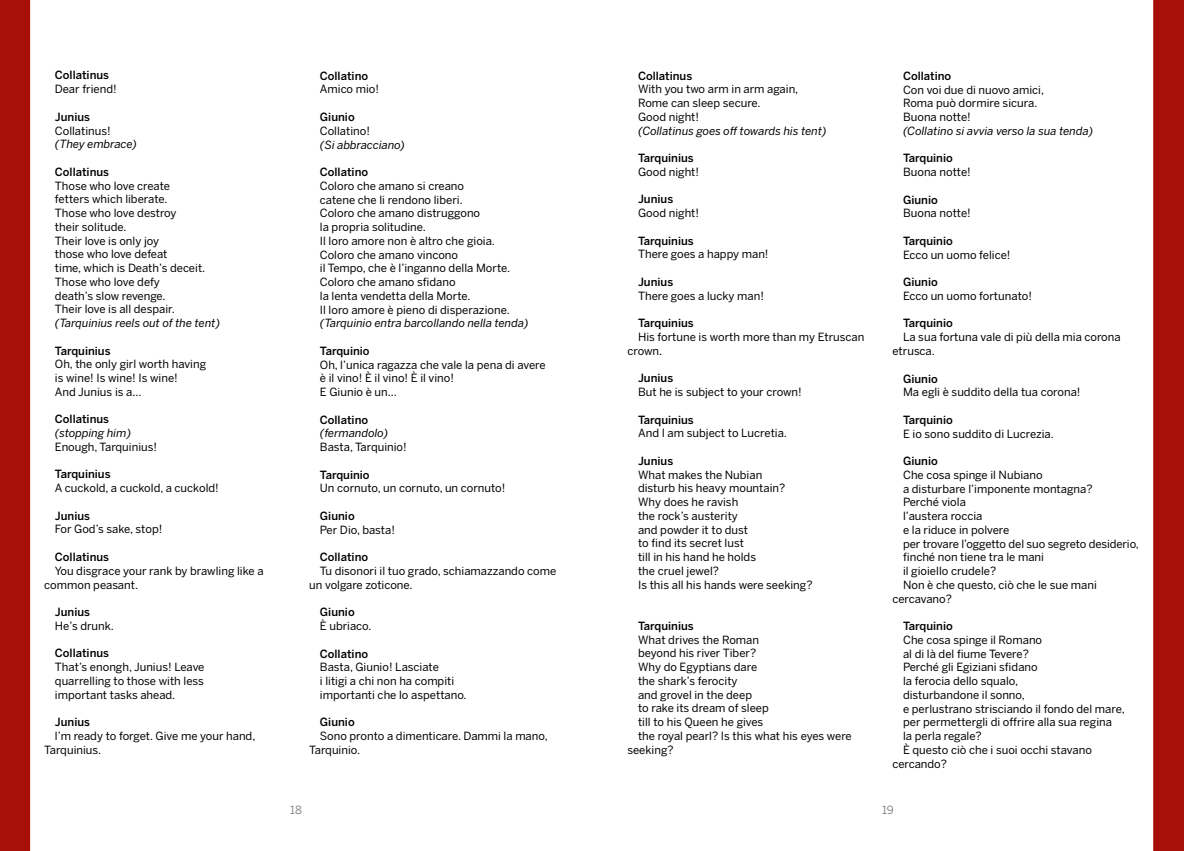
<style>
.page{position:relative;width:1184px;height:851px;background:#fff}
.page>*{position:absolute;margin:0;border:0;box-sizing:border-box;transform-origin:0 0}
.t1{font:11.25px/13.8px "Benton Sans";color:#000}
.t2{font:500 11.25px "Benton Sans";color:#000}
.t3{font:italic 11.25px "Benton Sans";color:#000}
.t4{font:11.25px "Benton Sans";color:#878787}
</style>
<div class="page">
<svg style="left:1153px;top:0;width:30px;height:850px;background:#ac1813"></svg>
<div style="left:0;top:0;width:30px;height:850px;background:#a90f09"></div>
<p class="t2" style="left:55px;top:69px;width:56px">Collatinus</p>
<p class="t1" style="left:55px;top:82px;width:63px">Dear friend!</p>
<p class="t2" style="left:55px;top:110px;width:37px">Junius</p>
<p class="t1" style="left:55px;top:123px;width:57px">Collatinus!</p>
<p class="t3" style="left:55px;top:137px;width:83px">(They embrace)</p>
<p class="t2" style="left:55px;top:165px;width:56px">Collatinus</p>
<p class="t1" style="left:55px;top:178px;width:152px">Those who love create fetters which liberate.<br>Those who love destroy<br>their solitude.<br>Their love is only joy<br>those who love defeat<br>time, which is Death’s deceit.<br>Those who love defy<br>death’s slow revenge.<br>Their love is all despair.</p>
<p class="t3" style="left:55px;top:316px;width:166px">(Tarquinius reels out of the tent)</p>
<p class="t2" style="left:55px;top:344px;width:57px">Tarquinius</p>
<p class="t1" style="left:55px;top:357px;width:153px">Oh, the only girl worth having is wine! Is wine! Is wine!<br>And Junius is a...</p>
<p class="t2" style="left:55px;top:412px;width:56px">Collatinus</p>
<p class="t3" style="left:55px;top:426px;width:77px">(stopping him)</p>
<p class="t1" style="left:55px;top:440px;width:104px">Enough, Tarquinius!</p>
<p class="t2" style="left:55px;top:467px;width:57px">Tarquinius</p>
<p class="t1" style="left:55px;top:481px;width:165px">A cuckold, a cuckold, a cuckold!</p>
<p class="t2" style="left:55px;top:509px;width:37px">Junius</p>
<p class="t1" style="left:55px;top:522px;width:109px">For God’s sake, stop!</p>
<p class="t2" style="left:55px;top:550px;width:56px">Collatinus</p>
<p class="t1" style="left:44px;top:563px;width:221px;text-indent:11px">You disgrace your rank by brawling like a common peasant.</p>
<p class="t2" style="left:55px;top:605px;width:37px">Junius</p>
<p class="t1" style="left:55px;top:618px;width:61px">He’s drunk.</p>
<p class="t2" style="left:55px;top:646px;width:56px">Collatinus</p>
<p class="t1" style="left:55px;top:659px;width:151px;text-align:justify">That’s enongh, Junius! Leave quarrelling to those with less important tasks ahead.</p>
<p class="t2" style="left:55px;top:715px;width:37px">Junius</p>
<p class="t1" style="left:44px;top:728px;width:213px;text-indent:11px">l’m ready to forget. Give me your hand,<br>Tarquinius.</p>
<p class="t2" style="left:320px;top:69px;width:50px">Collatino</p>
<p class="t1" style="left:320px;top:82px;width:61px">Amico mio!</p>
<p class="t2" style="left:320px;top:110px;width:36px">Giunio</p>
<p class="t1" style="left:320px;top:124px;width:52px">Collatino!</p>
<p class="t3" style="left:320px;top:138px;width:86px">(Si abbracciano)</p>
<p class="t2" style="left:320px;top:165px;width:50px">Collatino</p>
<p class="t1" style="left:320px;top:179px;width:192px">Coloro che amano si creano<br>catene che li rendono liberi.<br>Coloro che amano distruggono<br>la propria solitudine.<br>Il loro amore non è altro che gioia.<br>Coloro che amano vincono<br>il Tempo, che è l’inganno della Morte.<br>Coloro che amano sfidano<br>la lenta vendetta della Morte.<br>Il loro amore è pieno di disperazione.</p>
<p class="t3" style="left:320px;top:316px;width:210px">(Tarquinio entra barcollando nella tenda)</p>
<p class="t2" style="left:320px;top:344px;width:51px">Tarquinio</p>
<p class="t1" style="left:320px;top:357px;width:227px">Oh, l’unica ragazza che vale la pena di avere è il vino! È il vino! È il vino!<br>E Giunio è un...</p>
<p class="t2" style="left:320px;top:413px;width:50px">Collatino</p>
<p class="t3" style="left:320px;top:426px;width:69px">(fermandolo)</p>
<p class="t1" style="left:320px;top:440px;width:88px">Basta, Tarquinio!</p>
<p class="t2" style="left:320px;top:468px;width:51px">Tarquinio</p>
<p class="t1" style="left:320px;top:481px;width:187px">Un cornuto, un cornuto, un cornuto!</p>
<p class="t2" style="left:320px;top:509px;width:36px">Giunio</p>
<p class="t1" style="left:320px;top:522px;width:77px">Per Dio, basta!</p>
<p class="t2" style="left:320px;top:550px;width:50px">Collatino</p>
<p class="t1" style="left:309px;top:563px;width:248px;text-indent:11px">Tu disonori il tuo grado, schiamazzando come un volgare zoticone.</p>
<p class="t2" style="left:320px;top:605px;width:36px">Giunio</p>
<p class="t1" style="left:320px;top:618px;width:53px">È ubriaco.</p>
<p class="t2" style="left:320px;top:646px;width:50px">Collatino</p>
<p class="t1" style="left:320px;top:660px;width:148px">Basta, Giunio! Lasciate<br>i litigi a chi non ha compiti importanti che lo aspettano.</p>
<p class="t2" style="left:320px;top:715px;width:36px">Giunio</p>
<p class="t1" style="left:309px;top:728px;width:240px;text-indent:11px">Sono pronto a dimenticare. Dammi la mano,<br>Tarquinio.</p>
<p class="t2" style="left:638px;top:69px;width:56px">Collatinus</p>
<p class="t1" style="left:638px;top:82px;width:162px">With you two arm in arm again,<br>Rome can sleep secure.<br>Good night!</p>
<p class="t3" style="left:638px;top:124px;width:190px">(Collatinus goes off towards his tent)</p>
<p class="t2" style="left:638px;top:151px;width:57px">Tarquinius</p>
<p class="t1" style="left:638px;top:165px;width:63px">Good night!</p>
<p class="t2" style="left:638px;top:192px;width:37px">Junius</p>
<p class="t1" style="left:638px;top:206px;width:63px">Good night!</p>
<p class="t2" style="left:638px;top:234px;width:57px">Tarquinius</p>
<p class="t1" style="left:638px;top:247px;width:132px">There goes a happy man!</p>
<p class="t2" style="left:638px;top:275px;width:37px">Junius</p>
<p class="t1" style="left:638px;top:288px;width:127px">There goes a lucky man!</p>
<p class="t2" style="left:638px;top:316px;width:57px">Tarquinius</p>
<p class="t1" style="left:627px;top:330px;width:238px;text-indent:11px">His fortune is worth more than my Etruscan crown.</p>
<p class="t2" style="left:638px;top:371px;width:37px">Junius</p>
<p class="t1" style="left:638px;top:385px;width:165px">But he is subject to your crown!</p>
<p class="t2" style="left:638px;top:412px;width:57px">Tarquinius</p>
<p class="t1" style="left:638px;top:426px;width:150px">And I am subject to Lucretia.</p>
<p class="t2" style="left:638px;top:454px;width:37px">Junius</p>
<p class="t1" style="left:638px;top:467px;width:176px">What makes the Nubian<br>disturb his heavy mountain?<br>Why does he ravish<br>the rock’s austerity<br>and powder it to dust<br>to find its secret lust<br>till in his hand he holds<br>the cruel jewel?<br>Is this all his hands were seeking?</p>
<p class="t2" style="left:638px;top:619px;width:57px">Tarquinius</p>
<p class="t1" style="left:638px;top:632px;width:122px">What drives the Roman</p>
<p class="t1" style="left:638px;top:646px;width:120px">beyond his river Tiber?</p>
<p class="t1" style="left:638px;top:660px;width:121px">Why do Egyptians dare</p>
<p class="t1" style="left:638px;top:673px;width:101px">the shark’s ferocity</p>
<p class="t1" style="left:638px;top:687px;width:115px">and grovel in the deep</p>
<p class="t1" style="left:638px;top:701px;width:132px">to rake its dream of sleep</p>
<p class="t1" style="left:638px;top:715px;width:127px">till to his Queen he gives</p>
<p class="t1" style="left:638px;top:728px;width:215px">the royal pearl? Is this what his eyes were</p>
<p class="t1" style="left:627px;top:742px;width:48px">seeking?</p>
<p class="t2" style="left:903px;top:69px;width:50px">Collatino</p>
<p class="t1" style="left:903px;top:82px;width:142px">Con voi due di nuovo amici,<br>Roma può dormire sicura.<br>Buona notte!</p>
<p class="t3" style="left:903px;top:124px;width:191px">(Collatino si avvia verso la sua tenda)</p>
<p class="t2" style="left:903px;top:151px;width:51px">Tarquinio</p>
<p class="t1" style="left:903px;top:165px;width:69px">Buona notte!</p>
<p class="t2" style="left:903px;top:193px;width:36px">Giunio</p>
<p class="t1" style="left:903px;top:206px;width:69px">Buona notte!</p>
<p class="t2" style="left:903px;top:234px;width:51px">Tarquinio</p>
<p class="t1" style="left:903px;top:247px;width:109px">Ecco un uomo felice!</p>
<p class="t2" style="left:903px;top:275px;width:36px">Giunio</p>
<p class="t1" style="left:903px;top:289px;width:130px">Ecco un uomo fortunato!</p>
<p class="t2" style="left:903px;top:316px;width:51px">Tarquinio</p>
<p class="t1" style="left:892px;top:330px;width:230px;text-indent:11px">La sua fortuna vale di più della mia corona etrusca.</p>
<p class="t2" style="left:903px;top:371px;width:36px">Giunio</p>
<p class="t1" style="left:903px;top:385px;width:179px">Ma egli è suddito della tua corona!</p>
<p class="t2" style="left:903px;top:413px;width:51px">Tarquinio</p>
<p class="t1" style="left:903px;top:426px;width:152px">E io sono suddito di Lucrezia.</p>
<p class="t2" style="left:903px;top:454px;width:36px">Giunio</p>
<p class="t1" style="left:903px;top:467px;width:141px">Che cosa spinge il Nubiano</p>
<p class="t1" style="left:903px;top:481px;width:191px">a disturbare l’imponente montagna?</p>
<p class="t1" style="left:903px;top:495px;width:64px">Perché viola</p>
<p class="t1" style="left:903px;top:509px;width:81px">l’austera roccia</p>
<p class="t1" style="left:903px;top:522px;width:108px">e la riduce in polvere</p>
<p class="t1" style="left:903px;top:536px;width:237px">per trovare l’oggetto del suo segreto desiderio,</p>
<p class="t1" style="left:903px;top:550px;width:142px">finché non tiene tra le mani</p>
<p class="t1" style="left:903px;top:564px;width:95px">il gioiello crudele?</p>
<p class="t1" style="left:903px;top:577px;width:195px">Non è che questo, ciò che le sue mani</p>
<p class="t1" style="left:892px;top:591px;width:61px">cercavano?</p>
<p class="t2" style="left:903px;top:619px;width:51px">Tarquinio</p>
<p class="t1" style="left:903px;top:632px;width:141px">Che cosa spinge il Romano</p>
<p class="t1" style="left:903px;top:646px;width:127px">al di là del fiume Tevere?</p>
<p class="t1" style="left:903px;top:660px;width:136px">Perché gli Egiziani sfidano</p>
<p class="t1" style="left:903px;top:674px;width:117px">la ferocia dello squalo,</p>
<p class="t1" style="left:903px;top:687px;width:123px">disturbandone il sonno,</p>
<p class="t1" style="left:903px;top:701px;width:223px">e perlustrano strisciando il fondo del mare,</p>
<p class="t1" style="left:903px;top:715px;width:210px">per permettergli di offrire alla sua regina</p>
<p class="t1" style="left:903px;top:729px;width:80px">la perla regale?</p>
<p class="t1" style="left:903px;top:742px;width:190px">È questo ciò che i suoi occhi stavano</p>
<p class="t1" style="left:892px;top:756px;width:56px">cercando?</p>
<p class="t4" style="left:290px;top:803px;width:13px">18</p>
<p class="t4" style="left:882px;top:803px;width:13px">19</p>
</div>
